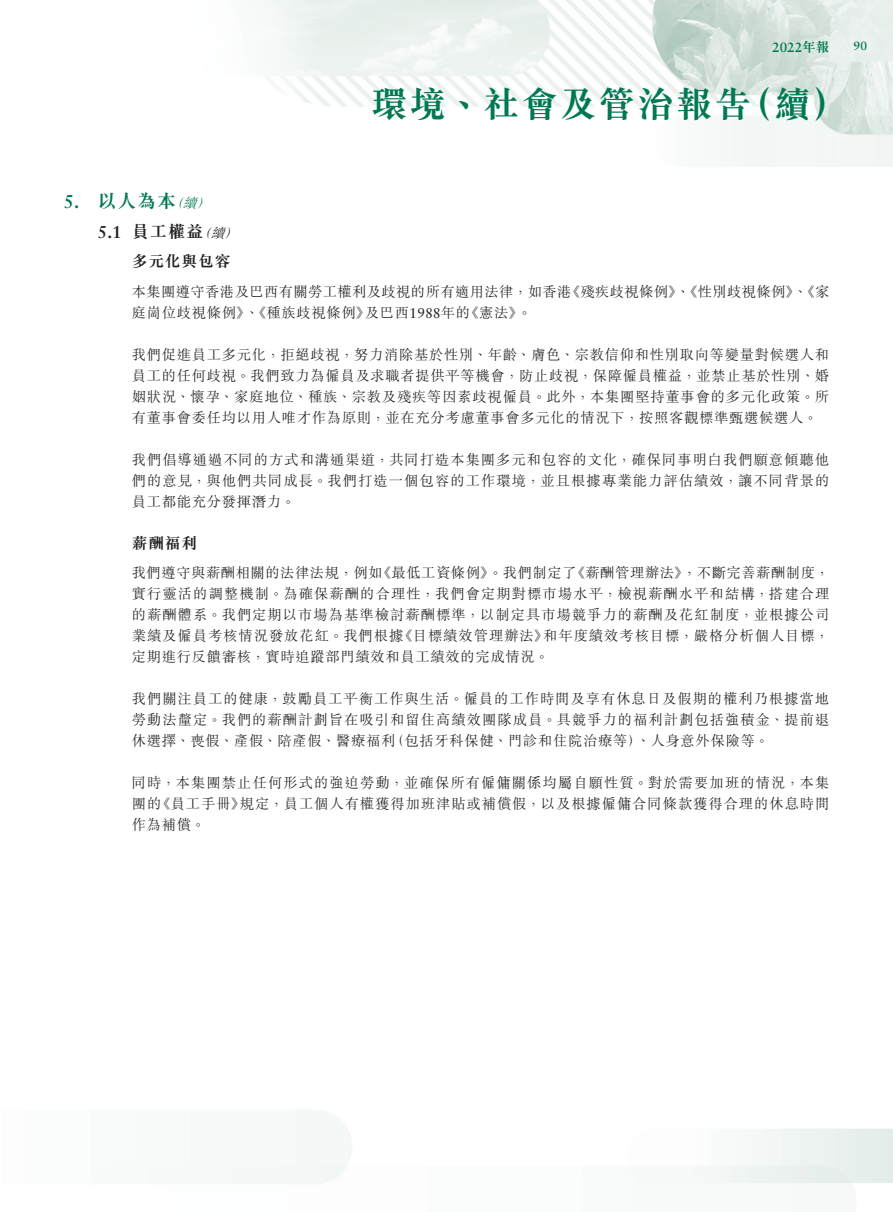
<style>
.page{position:relative;width:893px;height:1212px;background:#fff}
.page>*{position:absolute;margin:0;border:0;box-sizing:border-box;transform-origin:0 0}
.t1{font:700 36.75px "M Sung HK";letter-spacing:.05em;color:#007854}
.t2{font:700 18.75px "M Sung HK";color:#007854}
.t3{font:700 18.75px "Sabon LT Std";color:#007854}
.t4{font:700 17.25px "M Sung HK";color:#231f20}
.t5{font:700 17.25px "Sabon LT Std";color:#231f20}
.t6{font:700 15.75px "M Sung HK";letter-spacing:.055em;color:#231f20}
.t7{font:300 14.25px/21px "M Sung HK";letter-spacing:.07em;color:#231f20;text-align:justify}
.t8{font:300 14.25px/21px "M Sung HK";letter-spacing:.03em;color:#231f20}
.t9{font:300 14.25px "M Sung HK";letter-spacing:.04em;color:#231f20}
.t10{font:700 13.5px "Sabon LT Std";color:#007854}
.t11{font:italic 300 13.5px "M Sung HK";color:#007854}
.t12{font:italic 300 13.5px "M Sung HK";color:#231f20}
.t13{font:700 12px "Sabon LT Std";color:#007854}
.s1{font-family:"M Sung HK"}
.s2{font-family:"Sabon LT Std";font-weight:400}
</style>
<div class="page">
<img style="left:232px;top:0;width:661px;height:1184px">
<h1 class="t1" style="left:371px;top:86px;width:382px">環境、社會及管治報告</h1>
<p class="t10" style="left:772px;top:39px;width:59px">2022<span class="s1">年報</span></p>
<h1 class="t1" style="left:737px;top:86px;width:112px">（續(</h1>
<p class="t13" style="left:854px;top:39px;width:15px">90</p>
<h2 class="t3" style="left:64px;top:190px;width:17px">5.</h2>
<h2 class="t2" style="left:98px;top:192px;width:79px">以人為本</h2>
<p class="t11" style="left:183px;top:194px;width:20px">續</p>
<p class="t11" style="left:169px;top:194px;width:20px">（</p>
<p class="t11" style="left:196px;top:194px;width:20px">(</p>
<p class="t5" style="left:98px;top:221px;width:26px">5.1</p>
<p class="t4" style="left:132px;top:223px;width:73px">員工權益</p>
<p class="t12" style="left:211px;top:223px;width:20px">續</p>
<p class="t12" style="left:197px;top:223px;width:20px">（</p>
<p class="t12" style="left:224px;top:223px;width:20px">(</p>
<p class="t6" style="left:132px;top:253px;width:100px">多元化與包容</p>
<p class="t8" style="left:517px;top:280px;width:55px;text-indent:-386px">本集團遵守香港及巴西有關勞工權利及歧視的所有適用法律，如香港。</p>
<p class="t8" style="left:566px;top:280px;width:265px">《殘疾歧視條例》、《性別歧視條例》、《家</p>
<p class="t7" style="left:132px;top:301px;width:240px">庭崗位歧視條例》、《種族歧視條例》</p>
<p class="t7" style="left:132px;top:343px;width:699px">我們促進員工多元化，拒絕歧視，努力消除基於性別、年齡、膚色、宗教信仰和性別取向等變量對候選人和員工的任何歧視。我們致力為僱員及求職者提供平等機會，防止歧視，保障僱員權益，並禁止基於性別、婚姻狀況、懷孕、家庭地位、種族、宗教及殘疾等因素歧視僱員。此外，本集團堅持董事會的多元化政策。所有董事會委任均以用人唯才作為原則，並在充分考慮董事會多元化的情況下，按照客觀標準甄選候選人。</p>
<p class="t7" style="left:132px;top:448px;width:699px">我們倡導通過不同的方式和溝通渠道，共同打造本集團多元和包容的文化，確保同事明白我們願意傾聽他們的意見，與他們共同成長。我們打造一個包容的工作環境，並且根據專業能力評估績效，讓不同背景的員工都能充分發揮潛力。</p>
<p class="t6" style="left:132px;top:535px;width:67px">薪酬福利</p>
<p class="t9" style="left:571px;top:563px;width:260px">《薪酬管理辦法 ，》 不斷完善薪酬制度，</p>
<p class="t7" style="left:465px;top:301px;width:59px">《憲法《</p>
<p class="t7" style="left:365px;top:301px;width:107px">及巴西<span class="s2">1988</span>年的</p>
<p class="t9" style="left:377px;top:563px;width:201px">《最低工資條例》。我們制定了</p>
<p class="t9" style="left:132px;top:563px;width:252px">我們遵守與薪酬相關的法律法規，例如</p>
<p class="t7" style="left:132px;top:582px;width:699px">實行靈活的調整機制。為確保薪酬的合理性，我們會定期對標市場水平，檢視薪酬水平和結構，搭建合理</p>
<p class="t7" style="left:132px;top:603px;width:699px">的薪酬體系。我們定期以市場為基準檢討薪酬標準，以制定具市場競爭力的薪酬及花紅制度，並根據公司</p>
<p class="t7" style="left:543px;top:624px;width:287px">和年度績效考核目標，嚴格分析個人目標，</p>
<p class="t7" style="left:132px;top:624px;width:419px">業績及僱員考核情況發放花紅。我們根據<br>定期進行反饋審核，實時追蹤部門績效和員工績效的完成情況。</p>
<p class="t7" style="left:132px;top:687px;width:699px">我們關注員工的健康，鼓勵員工平衡工作與生活。僱員的工作時間及享有休息日及假期的權利乃根據當地</p>
<p class="t7" style="left:132px;top:708px;width:699px">勞動法釐定。我們的薪酬計劃旨在吸引和留住高績效團隊成員。具競爭力的福利計劃包括強積金、提前退</p>
<p class="t7" style="left:390px;top:729px;width:381px">（包括牙科保健、門診和住院治療等）、人身意外保險等。</p>
<p class="t7" style="left:398px;top:624px;width:151px">《目標績效管理辦法》</p>
<p class="t7" style="left:132px;top:729px;width:265px">休選擇、喪假、產假、陪產假、醫療福利</p>
<p class="t7" style="left:132px;top:771px;width:699px;text-align:right">同時，本集團禁止任何形式的強迫勞動，並確保所有僱傭關係均屬自願性質。對於需要加班的情況，本集規定，員工個人有權獲得加班津貼或補償假，以及根據僱傭合同條款獲得合理的休息時間</p>
<p class="t7" style="left:132px;top:792px;width:75px">團的<br>作為補償。</p>
<p class="t7" style="left:156px;top:792px;width:90px">《員工手冊》</p>
</div>
